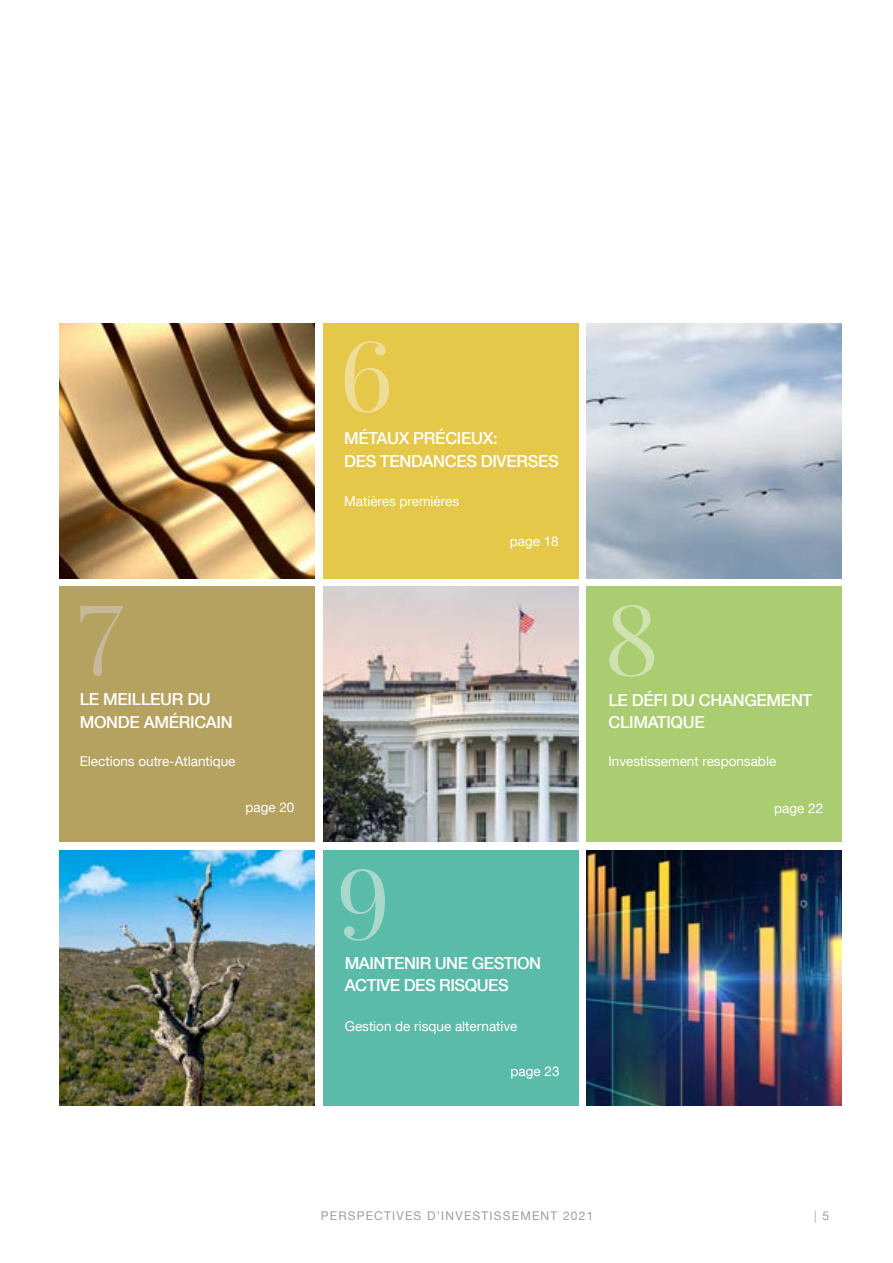
<style>
.page{position:relative;width:893px;height:1263px;background:#fff}
.page>*{position:absolute;margin:0;border:0;box-sizing:border-box;transform-origin:0 0}
.t1{font:97.5px "Playfair Display";color:#efdd97}
.t2{font:97.5px "Playfair Display";color:#aad7cc}
.t3{font:97.5px "Playfair Display";color:#c5b999}
.t4{font:97.5px "Playfair Display";color:#cfe2af}
.t5{font:500 16.5px/22.5px "Helvetica Neue LT Com";letter-spacing:-.02em;color:#fff}
.t6{font:13.5px "Helvetica Neue LT Com";color:#fff}
.t7{font:12px "Helvetica Neue LT Com";letter-spacing:.1em;color:#9d9d9c}
.t8{font:300 12px "Helvetica Neue LT Com";color:#9d9d9c}
.s1{font-weight:400}
</style>
<div class="page">
<div style="left:60px;top:587px;width:255px;height:255px;background:#b5a160"></div>
<img style="left:60px;top:850px;width:255px;height:256px">
<img style="left:60px;top:323px;width:255px;height:255px">
<div style="left:323px;top:850px;width:255px;height:256px;background:#59bba8"></div>
<img style="left:587px;top:850px;width:255px;height:256px">
<div style="left:587px;top:587px;width:255px;height:255px;background:#aacd71"></div>
<img style="left:587px;top:323px;width:255px;height:255px">
<div style="left:323px;top:323px;width:255px;height:255px;background:#e5c74a"></div>
<img style="left:323px;top:587px;width:255px;height:255px">
<h1 class="t3" style="left:77px;top:562px;width:48px">7</h1>
<p class="t5" style="left:80px;top:688px;width:155px">LE MEILLEUR DU<br>MONDE AMÉRICAIN</p>
<p class="t6" style="left:80px;top:753px;width:157px">Elections outre-Atlantique</p>
<p class="t6" style="left:245px;top:799px;width:51px">page 20</p>
<h1 class="t1" style="left:339px;top:299px;width:56px">6</h1>
<p class="t5" style="left:344px;top:427px;width:216px">MÉTAUX PRÉCIEUX:<br>DES TENDANCES DIVERSES</p>
<p class="t6" style="left:344px;top:493px;width:117px">Matières premières</p>
<p class="t6" style="left:510px;top:532px;width:51px">page 18</p>
<h1 class="t2" style="left:336px;top:827px;width:56px">9</h1>
<p class="t5" style="left:345px;top:951px;width:198px">MAINTENIR UNE GESTION<br>ACTIVE DES RISQUES</p>
<p class="t6" style="left:345px;top:1018px;width:174px">Gestion de risque alternative</p>
<p class="t6" style="left:510px;top:1063px;width:51px">page 23</p>
<h1 class="t4" style="left:604px;top:563px;width:56px">8</h1>
<p class="t5" style="left:608px;top:689px;width:205px">LE DÉFI DU CHANGEMENT<br>CLIMATIQUE</p>
<p class="t6" style="left:608px;top:753px;width:169px">Investissement responsable</p>
<p class="t6" style="left:774px;top:800px;width:51px">page 22</p>
<p class="t7" style="left:321px;top:1209px;width:274px">PERSPECTIVES D’INVESTISSEMENT 2021</p>
<p class="t8" style="left:814px;top:1209px;width:17px">| <span class="s1">5</span></p>
</div>
